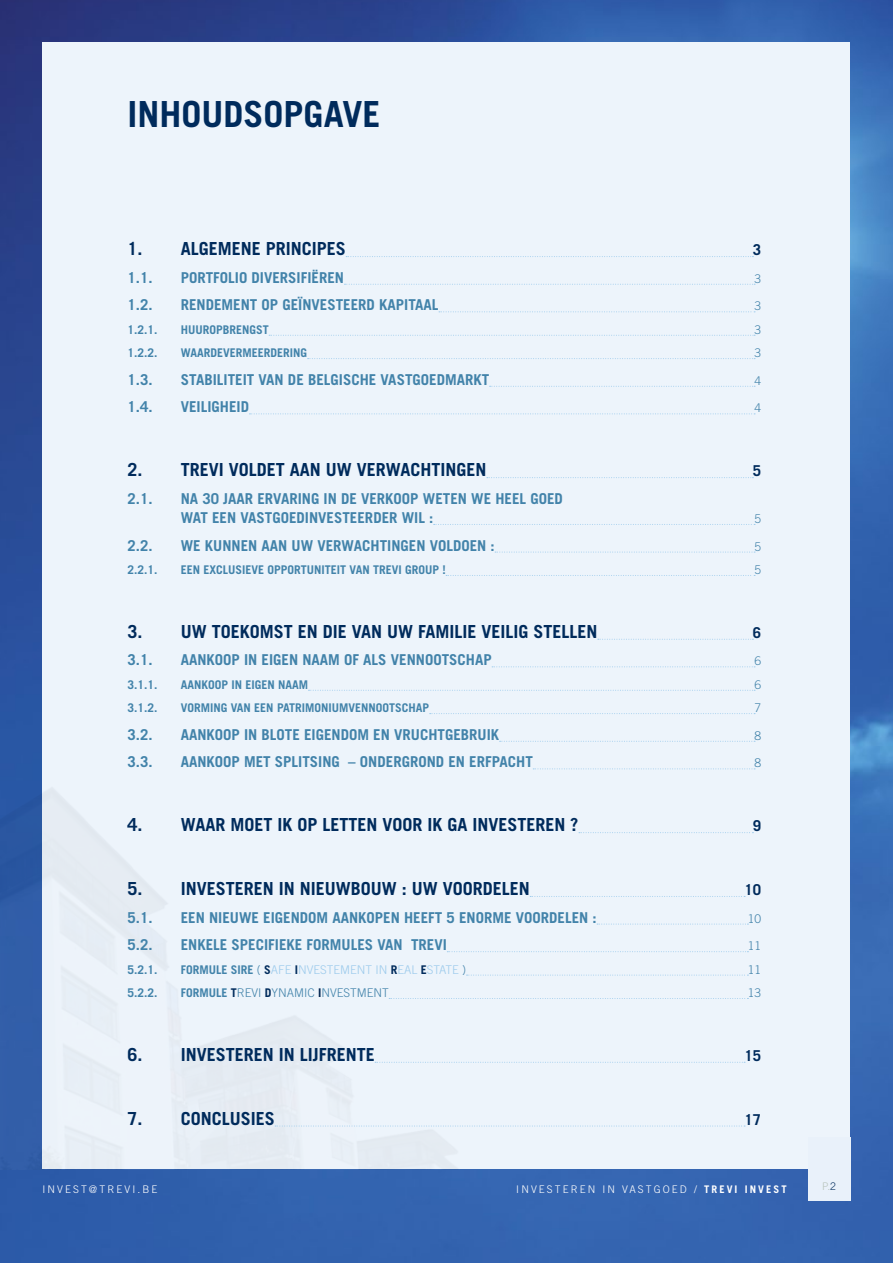
<style>
.page{position:relative;width:893px;height:1263px;background:#fff}
.page>*{position:absolute;margin:0;border:0;box-sizing:border-box;transform-origin:0 0}
.t1{font:700 36px "Trade Gothic";color:#002b5c}
.t2{font:700 18px "Trade Gothic";color:#002b5c}
.t3{font:700 15px "Trade Gothic";color:#4283aa}
.t4{font:700 15px "Trade Gothic";color:#002b5c}
.t5{font:700 12px "Trade Gothic";color:#4283aa}
.t6{font:300 12px "Trade Gothic";color:#4283aa}
.t7{font:300 12px "Trade Gothic";color:#9dcbec}
.t8{font:300 10.5px "Trade Gothic";letter-spacing:.2em;color:#fff}
.t9{font:700 10.5px "Trade Gothic";letter-spacing:.2em;color:#fff}
.t10{font:300 10.5px "Trade Gothic";color:#b8c4bc}
.s1{font-weight:700;color:#4283aa}
.s2{color:#4283aa}
.s3{font-weight:700;color:#002b5c}
.s4{font-weight:700;color:#00234f}
.s5{font-weight:300}
.s6{color:#002b5c}
</style>
<div class="page">
<img style="left:0;top:0;width:893px;height:1263px">
<div style="left:43px;top:43px;width:807px;height:1126px;background:#edf4fb"></div>
<img style="left:0;top:531px;width:492px;height:638px">
<div style="left:808px;top:1137px;width:42px;height:64px;background:#e9f1fa"></div>
<svg style="left:346px;top:256px;width:407px;height:1px"></svg>
<svg style="left:344px;top:284px;width:411px;height:1px"></svg>
<svg style="left:439px;top:311px;width:316px;height:1px"></svg>
<svg style="left:269px;top:335px;width:486px;height:1px"></svg>
<svg style="left:308px;top:358px;width:447px;height:1px"></svg>
<svg style="left:490px;top:386px;width:265px;height:1px"></svg>
<svg style="left:249px;top:413px;width:506px;height:1px"></svg>
<svg style="left:487px;top:477px;width:266px;height:1px"></svg>
<svg style="left:434px;top:524px;width:321px;height:1px"></svg>
<svg style="left:495px;top:552px;width:260px;height:1px"></svg>
<svg style="left:446px;top:575px;width:309px;height:1px"></svg>
<svg style="left:598px;top:639px;width:155px;height:1px"></svg>
<svg style="left:492px;top:666px;width:263px;height:1px"></svg>
<svg style="left:308px;top:690px;width:447px;height:1px"></svg>
<svg style="left:430px;top:713px;width:325px;height:1px"></svg>
<svg style="left:500px;top:741px;width:255px;height:1px"></svg>
<svg style="left:533px;top:768px;width:222px;height:1px"></svg>
<svg style="left:579px;top:832px;width:174px;height:1px"></svg>
<svg style="left:530px;top:896px;width:215px;height:1px"></svg>
<svg style="left:597px;top:924px;width:151px;height:1px"></svg>
<svg style="left:447px;top:951px;width:301px;height:1px"></svg>
<svg style="left:467px;top:975px;width:281px;height:1px"></svg>
<svg style="left:389px;top:998px;width:359px;height:1px"></svg>
<svg style="left:375px;top:1062px;width:370px;height:1px"></svg>
<svg style="left:275px;top:1126px;width:470px;height:1px"></svg>
<h1 class="t1" style="left:128px;top:92px;width:21px">INHOUDSOPGAVE</h1>
<p class="t2" style="left:128px;top:238px;width:220px">1. ALGEMENE PRINCIPES</p>
<p class="t4" style="left:753px;top:240px;width:10px">3</p>
<p class="t3" style="left:128px;top:268px;width:27px">1.1.</p>
<p class="t3" style="left:181px;top:268px;width:47px">PORTFOLIO</p>
<p class="t3" style="left:252px;top:268px;width:8px">DIVERSI</p>
<p class="t3" style="left:301px;top:268px;width:28px">FIËREN</p>
<p class="t6" style="left:754px;top:271px;width:8px">3</p>
<p class="t3" style="left:128px;top:296px;width:27px">1.2.</p>
<p class="t3" style="left:181px;top:296px;width:18px">RENDEMENT</p>
<p class="t3" style="left:262px;top:296px;width:50px">OP GEÏNVESTEERD</p>
<p class="t3" style="left:379px;top:296px;width:17px">KAPITAAL</p>
<p class="t6" style="left:754px;top:299px;width:8px">3</p>
<p class="t5" style="left:128px;top:322px;width:32px">1.2.1.</p>
<p class="t5" style="left:181px;top:322px;width:90px">HUUROPBRENGST</p>
<p class="t6" style="left:754px;top:322px;width:8px">3</p>
<p class="t5" style="left:128px;top:345px;width:32px">1.2.2.</p>
<p class="t5" style="left:181px;top:345px;width:18px">WAARDEVERMEERDERING</p>
<p class="t6" style="left:754px;top:346px;width:8px">3</p>
<p class="t3" style="left:128px;top:370px;width:27px">1.3.</p>
<p class="t3" style="left:181px;top:370px;width:16px">STABILITEIT</p>
<p class="t3" style="left:259px;top:370px;width:10px">VAN</p>
<p class="t3" style="left:288px;top:370px;width:37px">DE BELGISCHE</p>
<p class="t3" style="left:381px;top:370px;width:10px">VASTGOEDMAR</p>
<p class="t3" style="left:473px;top:370px;width:17px">KT</p>
<p class="t6" style="left:754px;top:373px;width:8px">4</p>
<p class="t3" style="left:128px;top:398px;width:27px">1.4.</p>
<p class="t3" style="left:181px;top:398px;width:16px">VEILIGHEID</p>
<p class="t6" style="left:754px;top:401px;width:8px">4</p>
<p class="t2" style="left:128px;top:459px;width:360px">2. TREVI VOLDET AAN UW VERWACHTINGEN</p>
<p class="t4" style="left:753px;top:462px;width:10px">5</p>
<p class="t3" style="left:128px;top:489px;width:27px">2.1.</p>
<p class="t3" style="left:181px;top:489px;width:57px">NA 30 JAAR</p>
<p class="t3" style="left:257px;top:489px;width:9px">ERVARING</p>
<p class="t3" style="left:324px;top:489px;width:79px">INDEVERKOOP</p>
<p class="t3" style="left:423px;top:489px;width:10px">WETEN</p>
<p class="t3" style="left:471px;top:489px;width:33px">WE HEEL</p>
<p class="t3" style="left:530px;top:489px;width:9px">GOED</p>
<p class="t3" style="left:128px;top:508px;width:22px">WAT</p>
<p class="t3" style="left:212px;top:508px;width:9px">EEN</p>
<p class="t3" style="left:240px;top:508px;width:9px">VASTGOEDINVESTEERDER</p>
<p class="t3" style="left:402px;top:508px;width:9px">WIL</p>
<p class="t3" style="left:429px;top:508px;width:6px">:</p>
<p class="t6" style="left:754px;top:511px;width:8px">5</p>
<p class="t3" style="left:128px;top:536px;width:27px">2.2.</p>
<p class="t3" style="left:181px;top:536px;width:42px">WE KUNNEN</p>
<p class="t3" style="left:262px;top:536px;width:10px">AAN</p>
<p class="t3" style="left:292px;top:536px;width:36px">UW VERWACHTINGEN</p>
<p class="t3" style="left:430px;top:536px;width:9px">VOLDOEN</p>
<p class="t3" style="left:490px;top:536px;width:6px">:</p>
<p class="t6" style="left:754px;top:539px;width:8px">5</p>
<p class="t5" style="left:128px;top:562px;width:32px">2.2.1.</p>
<p class="t5" style="left:181px;top:562px;width:43px">EEN EXCLUSIEVE</p>
<p class="t5" style="left:267px;top:562px;width:7px">OPPORTUNITEIT</p>
<p class="t5" style="left:349px;top:562px;width:8px">VAN</p>
<p class="t5" style="left:373px;top:562px;width:13px">TREVI</p>
<p class="t5" style="left:405px;top:562px;width:15px">GROUP</p>
<p class="t5" style="left:442px;top:562px;width:5px">!</p>
<p class="t6" style="left:754px;top:562px;width:8px">5</p>
<p class="t2" style="left:128px;top:620px;width:471px">3. UW TOEKOMST EN DIE VAN UW FAMILIE VEILIG STELLEN</p>
<p class="t4" style="left:753px;top:623px;width:10px">6</p>
<p class="t3" style="left:128px;top:651px;width:27px">3.1.</p>
<p class="t3" style="left:181px;top:651px;width:44px">AAN KOOP</p>
<p class="t3" style="left:244px;top:651px;width:26px">IN EIGEN</p>
<p class="t3" style="left:302px;top:651px;width:10px">NAAM</p>
<p class="t3" style="left:344px;top:651px;width:28px">OF ALS</p>
<p class="t3" style="left:391px;top:651px;width:10px">VENNOOTSCHAP</p>
<p class="t6" style="left:754px;top:654px;width:8px">6</p>
<p class="t5" style="left:128px;top:677px;width:32px">3.1.1.</p>
<p class="t5" style="left:181px;top:677px;width:35px">AAN KOOP</p>
<p class="t5" style="left:231px;top:677px;width:21px">IN EIGEN</p>
<p class="t5" style="left:278px;top:677px;width:9px">NAAM</p>
<p class="t6" style="left:754px;top:677px;width:8px">6</p>
<p class="t5" style="left:128px;top:700px;width:32px">3.1.2.</p>
<p class="t5" style="left:181px;top:700px;width:15px">VORMING</p>
<p class="t5" style="left:231px;top:700px;width:8px">VAN</p>
<p class="t5" style="left:254px;top:700px;width:7px">EEN</p>
<p class="t5" style="left:277px;top:700px;width:8px">PATRIMONIUMVENNOOTSCHAP</p>
<p class="t6" style="left:754px;top:701px;width:8px">7</p>
<p class="t3" style="left:128px;top:725px;width:27px">3.2.</p>
<p class="t3" style="left:181px;top:725px;width:44px">AAN KOOP</p>
<p class="t3" style="left:244px;top:725px;width:26px">IN BLOTE</p>
<p class="t3" style="left:304px;top:725px;width:9px">EIGENDOM</p>
<p class="t3" style="left:373px;top:725px;width:30px">EN VRUCHTGEBRUI</p>
<p class="t3" style="left:491px;top:725px;width:10px">K</p>
<p class="t6" style="left:754px;top:728px;width:8px">8</p>
<p class="t3" style="left:128px;top:753px;width:27px">3.3.</p>
<p class="t3" style="left:181px;top:753px;width:44px">AAN KOOP</p>
<p class="t3" style="left:244px;top:753px;width:10px">MET</p>
<p class="t3" style="left:275px;top:753px;width:9px">SPLITSING</p>
<p class="t3" style="left:348px;top:753px;width:21px">– ONDERGROND</p>
<p class="t3" style="left:448px;top:753px;width:53px">EN ERFPACHT</p>
<p class="t6" style="left:754px;top:756px;width:8px">8</p>
<p class="t2" style="left:128px;top:814px;width:452px">4. WAAR MOET IK OP LETTEN VOOR IK GA INVESTEREN ?</p>
<p class="t4" style="left:753px;top:817px;width:10px">9</p>
<p class="t2" style="left:128px;top:877px;width:404px">5. INVESTEREN IN NIEUWBOUW : UW VOORDELEN</p>
<p class="t4" style="left:744px;top:880px;width:18px">10</p>
<p class="t3" style="left:128px;top:908px;width:27px">5.1.</p>
<p class="t3" style="left:181px;top:908px;width:38px">EEN NIEUWE</p>
<p class="t3" style="left:263px;top:908px;width:9px">EIGENDOM</p>
<p class="t3" style="left:332px;top:908px;width:44px">AAN KOPEN</p>
<p class="t3" style="left:404px;top:908px;width:65px">HEE FT 5 ENORME</p>
<p class="t3" style="left:516px;top:908px;width:9px">VOORDELEN</p>
<p class="t3" style="left:592px;top:908px;width:6px">:</p>
<p class="t6" style="left:748px;top:911px;width:15px">10</p>
<p class="t3" style="left:128px;top:936px;width:27px">5.2.</p>
<p class="t3" style="left:181px;top:936px;width:33px">ENKELE</p>
<p class="t3" style="left:232px;top:936px;width:9px">SPECI</p>
<p class="t3" style="left:268px;top:936px;width:55px">FIE KE FORMULES</p>
<p class="t3" style="left:377px;top:936px;width:10px">VAN</p>
<p class="t3" style="left:411px;top:936px;width:16px">TREVI</p>
<p class="t6" style="left:748px;top:939px;width:15px">11</p>
<p class="t5" style="left:128px;top:962px;width:40px">5.2.1. FORMULE</p>
<p class="t7" style="left:231px;top:962px;width:237px"><span class="s1">SIRE</span> <span class="s2">(</span> <span class="s3">S</span>AFE <span class="s3">I</span>NVESTEMENT IN <span class="s3">R</span>EAL <span class="s3">E</span>STATE <span class="s2">)</span></p>
<p class="t6" style="left:748px;top:962px;width:15px">11</p>
<p class="t5" style="left:128px;top:985px;width:40px">5.2.2. FORMULE</p>
<p class="t6" style="left:231px;top:985px;width:13px"><span class="s3">T</span>REVI</p>
<p class="t6" style="left:265px;top:985px;width:65px"><span class="s3">D</span>YNAMIC <span class="s4">I</span>NVESTMENT</p>
<p class="t6" style="left:748px;top:985px;width:15px">13</p>
<p class="t2" style="left:128px;top:1043px;width:249px">6. INVESTEREN IN LIJFRENTE</p>
<p class="t4" style="left:744px;top:1046px;width:18px">15</p>
<p class="t2" style="left:128px;top:1107px;width:149px">7. CONCLUSIES</p>
<p class="t4" style="left:744px;top:1110px;width:18px">17</p>
<p class="t8" style="left:43px;top:1182px;width:116px">INVEST@TREVI.BE</p>
<p class="t8" style="left:516px;top:1182px;width:8px">INVESTEREN</p>
<p class="t8" style="left:602px;top:1182px;width:7px">IN</p>
<p class="t9" style="left:622px;top:1182px;width:166px"><span class="s5">VAST GOE D /</span> TREVI INVEST</p>
<p class="t10" style="left:822px;top:1180px;width:15px">P.<span class="s6">2</span></p>
</div>
